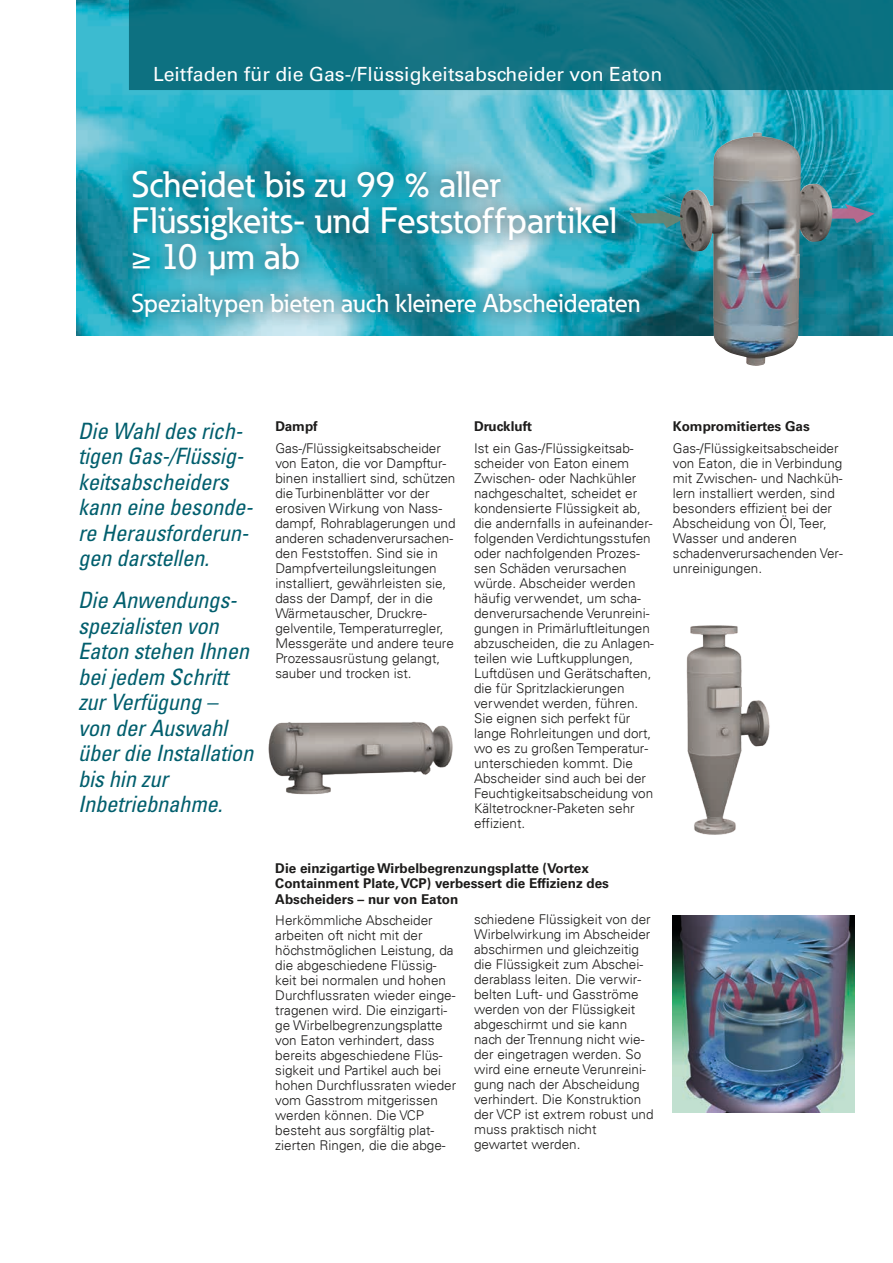
<style>
.page{position:relative;width:893px;height:1263px;background:#fff}
.page>*{position:absolute;margin:0;border:0;box-sizing:border-box;transform-origin:0 0}
.t1{font:500 36.3px/36.3px "Eaton";color:#fff}
.t2{font:500 25.5px "Eaton";color:#fff}
.t3{font:italic condensed 22.5px/25.5px "Univers LT Std";letter-spacing:-.01em;color:#015e6d}
.t4{font:19.5px "Univers LT Std";color:#fff}
.t5{font:300 13.5px/15px "Univers LT";color:#1d1c1b}
.t6{font:700 13.5px/15.6px "Univers LT Std";color:#1d1c1b}
</style>
<div class="page">
<img style="left:77px;top:0;width:816px;height:335px">
<img style="left:268px;top:721px;width:185px;height:74px">
<img style="left:686px;top:625px;width:84px;height:210px">
<img style="left:673px;top:915px;width:182px;height:198px">
<svg style="left:129px;top:0;width:764px;height:90px;background:#0f7181"></svg>
<div style="left:115px;top:152px;width:542px;height:182px;background:#231f20;opacity:.75"></div>
<svg style="left:833px;top:204px;width:42px;height:19px"></svg>
<img style="left:680px;top:133px;width:153px;height:233px">
<svg style="left:630px;top:209px;width:54px;height:19px"></svg>
<h3 class="t4" style="left:153px;top:62px;width:511px">Leitfaden für die Gas-/Flüssigkeitsabscheider von Eaton</h3>
<h1 class="t1" style="left:131px;top:166px;width:487px">Scheidet bis zu 99 % aller<br>Flüssigkeits- und Feststoffpartikel ≥ 10 μm ab</h1>
<h2 class="t2" style="left:131px;top:288px;width:510px">Spezialtypen bieten auch kleinere Abscheideraten</h2>
<h3 class="t3" style="left:78px;top:418px;width:176px">Die Wahl des rich&shy;tigen Gas-/Flüssig&shy;keitsabscheiders kann eine besonde&shy;re Herausforderun&shy;gen darstellen.</h3>
<h3 class="t3" style="left:78px;top:587px;width:177px">Die Anwendungs&shy;spezialisten von<br>Eaton stehen Ihnen bei jedem Schritt zur Verfügung – von der Auswahl über die Installation bis hin zur<br>Inbetriebnahme.</h3>
<p class="t6" style="left:275px;top:418px;width:44px">Dampf</p>
<p class="t5" style="left:275px;top:441px;width:182px">Gas-/Flüssigkeitsabscheider von Eaton, die vor Dampftur&shy;binen installiert sind, schützen die Turbinenblätter vor der erosiven Wirkung von Nass&shy;dampf, Rohrablagerungen und anderen schadenverursachen&shy;den Feststoffen. Sind sie in<br>Dampfverteilungsleitungen installiert, gewährleisten sie, dass der Dampf, der in die<br>Wärmetauscher, Druckre&shy;gelventile, Temperaturregler,<br>Messgeräte und andere teure<br>Prozessausrüstung gelangt, sauber und trocken ist.</p>
<p class="t6" style="left:474px;top:418px;width:60px">Druckluft</p>
<p class="t5" style="left:474px;top:441px;width:181px">Ist ein Gas-/Flüssigkeitsab&shy;scheider von Eaton einem<br>Zwischen- oder Nachkühler nachgeschaltet, scheidet er kondensierte Flüssigkeit ab, die andernfalls in aufeinander&shy;folgenden Verdichtungsstufen oder nachfolgenden Prozes&shy;sen Schäden verursachen würde. Abscheider werden häufig verwendet, um scha&shy;denverursachende Verunreini&shy;gungen in Primärluftleitungen abzuscheiden, die zu Anlagen&shy;teilen wie Luftkupplungen,<br>Luftdüsen und Gerätschaften, die für Spritzlackierungen verwendet werden, führen.<br>Sie eignen sich perfekt für lange Rohrleitungen und dort, wo es zu großen Temperatur&shy;unterschieden kommt. Die<br>Abscheider sind auch bei der<br>Feuchtigkeitsabscheidung von<br>Kältetrockner-Paketen sehr effizient.</p>
<p class="t6" style="left:275px;top:860px;width:335px">Die einzigartige Wirbelbegrenzungsplatte (Vortex<br>Containment Plate, VCP) verbessert die Effizienz des<br>Abscheiders – nur von Eaton</p>
<p class="t5" style="left:275px;top:912px;width:182px">Herkömmliche Abscheider arbeiten oft nicht mit der höchstmöglichen Leistung, da die abgeschiedene Flüssig&shy;keit bei normalen und hohen<br>Durchflussraten wieder einge&shy;tragenen wird. Die einzigarti&shy;ge Wirbelbegrenzungsplatte von Eaton verhindert, dass bereits abgeschiedene Flüs&shy;sigkeit und Partikel auch bei hohen Durchflussraten wieder vom Gasstrom mitgerissen werden können. Die VCP besteht aus sorgfältig plat&shy;zierten Ringen, die die abge-</p>
<p class="t5" style="left:474px;top:912px;width:181px">schiedene Flüssigkeit von der<br>Wirbelwirkung im Abscheider abschirmen und gleichzeitig die Flüssigkeit zum Abschei&shy;derablass leiten. Die verwir&shy;belten Luft- und Gasströme werden von der Flüssigkeit abgeschirmt und sie kann nach der Trennung nicht wie&shy;der eingetragen werden. So wird eine erneute Verunreini&shy;gung nach der Abscheidung verhindert. Die Konstruktion der VCP ist extrem robust und muss praktisch nicht<br>gewartet werden.</p>
<p class="t6" style="left:673px;top:418px;width:138px">Kompromitiertes Gas</p>
<p class="t5" style="left:673px;top:441px;width:171px">Gas-/Flüssigkeitsabscheider von Eaton, die in Verbindung mit Zwischen- und Nachküh&shy;lern installiert werden, sind besonders effizient bei der<br>Abscheidung von Öl, Teer,<br>Wasser und anderen schadenverursachenden Ver&shy;unreinigungen.</p>
</div>
